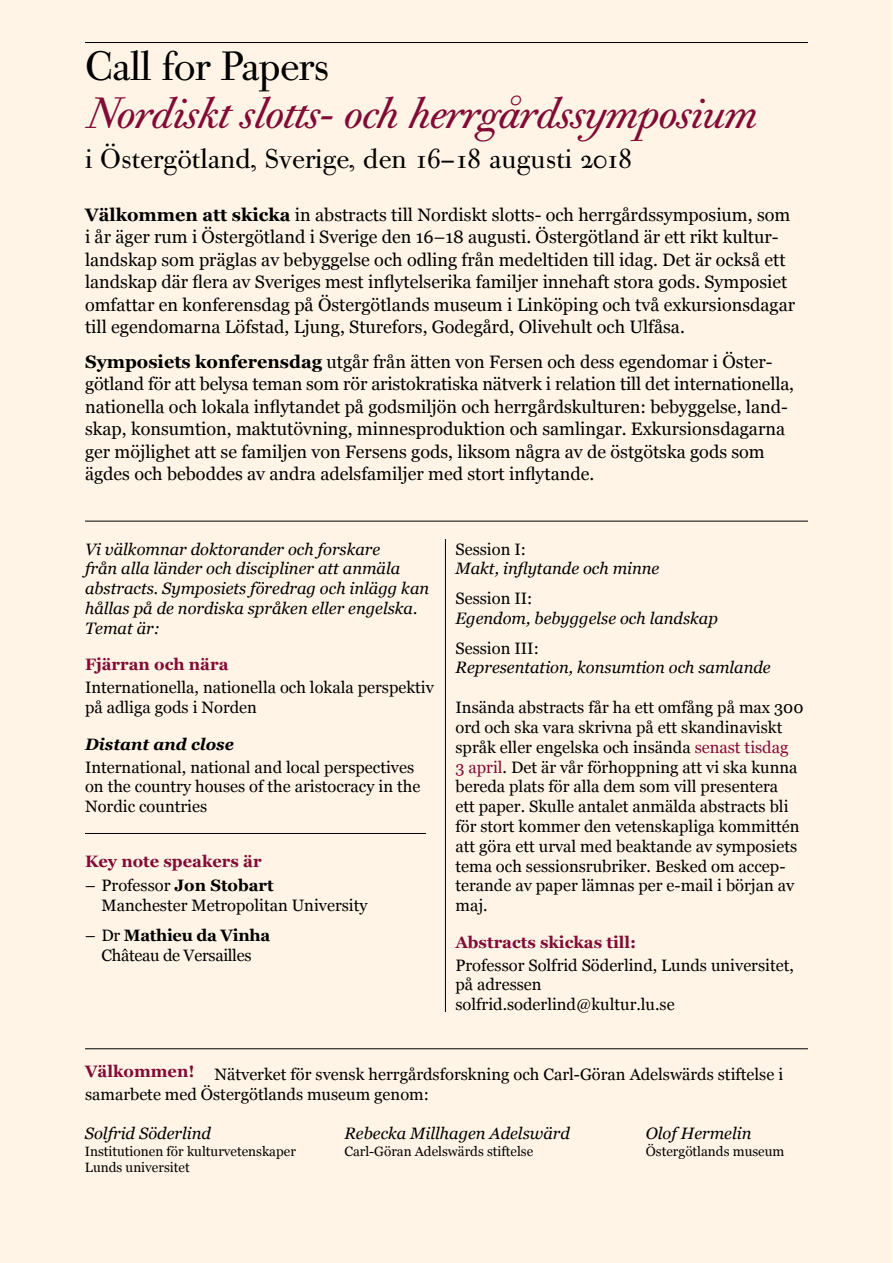
<style>
.page{position:relative;width:893px;height:1263px;background:#fff}
.page>*{position:absolute;margin:0;border:0;box-sizing:border-box;transform-origin:0 0}
.t1{font:italic 43.5px "Bodoni Old Face BQ";letter-spacing:-.015em;color:#810b35}
.t2{font:40.5px "Bodoni Old Face BQ";letter-spacing:-.015em;color:#000}
.t3{font:27px "Bodoni Old Face BQ";color:#000}
.t4{font:18px/22.5px "Georgia";color:#000}
.t5{font:16.5px/19.8px "Georgia";color:#000}
.t6{font:italic 16.5px/19.8px "Georgia";color:#000}
.t7{font:700 16.5px "Georgia";color:#810b35}
.t8{font:16.5px/19.8px "Georgia";letter-spacing:-.02em;color:#000;text-align:center}
.t9{font:italic 700 16.5px "Georgia";color:#000}
.t10{font:13.5px "Georgia";color:#000}
.s1{font-weight:700}
.s2{color:#810b35}
</style>
<div class="page">
<div style="left:1px;top:1px;width:891px;height:1262px;background:#fff4e6"></div>
<hr style="left:445px;top:539px;width:1px;height:473px;background:#000">
<hr style="left:85px;top:42px;width:723px;height:1px;background:#000">
<hr style="left:85px;top:521px;width:723px;height:1px;background:#000">
<hr style="left:85px;top:833px;width:341px;height:1px;background:#000">
<hr style="left:85px;top:1048px;width:723px;height:1px;background:#000">
<h2 class="t2" style="left:85px;top:41px;width:246px">Call for Papers</h2>
<h1 class="t1" style="left:85px;top:86px;width:671px">Nordiskt slotts- och herrgårdssymposium</h1>
<h3 class="t3" style="left:85px;top:142px;width:548px">i Östergötland, Sverige, den 16–18 augusti 2018</h3>
<p class="t4" style="left:85px;top:202px;width:712px"><span class="s1">Välkommen att skicka</span> in abstracts till Nordiskt slotts- och herrgårdssymposium, som i år äger rum i Östergötland i Sverige den 16–18 augusti. Östergötland är ett rikt kultur&shy;landskap som präglas av bebyggelse och odling från medeltiden till idag. Det är också ett landskap där flera av Sveriges mest inflytelserika familjer innehaft stora gods. Symposiet omfattar en konferensdag på Östergötlands museum i Linköping och två exkursionsdagar till egendomarna Löfstad, Ljung, Sturefors, Godegård, Olivehult och Ulfåsa.</p>
<p class="t4" style="left:85px;top:349px;width:711px"><span class="s1">Symposiets konferensdag</span> utgår från ätten von Fersen och dess egendomar i Öster&shy;götland för att belysa teman som rör aristokratiska nätverk i relation till det internationella, nationella och lokala inflytandet på godsmiljön och herrgårdskulturen: bebyggelse, land&shy;skap, konsumtion, maktutövning, minnesproduktion och samlingar. Exkursionsdagarna ger möjlighet att se familjen von Fersens gods, liksom några av de östgötska gods som ägdes och beboddes av andra adelsfamiljer med stort inflytande.</p>
<p class="t6" style="left:85px;top:538px;width:346px">Vi välkomnar doktorander och forskare<br>från alla länder och discipliner att anmäla abstracts. Symposiets föredrag och inlägg kan hållas på de nordiska språken eller engelska.<br>Temat är:</p>
<p class="t7" style="left:85px;top:652px;width:145px">Fjärran och nära</p>
<p class="t5" style="left:85px;top:677px;width:350px">Internationella, nationella och lokala perspektiv på adliga gods i Norden</p>
<p class="t9" style="left:85px;top:732px;width:150px">Distant and close</p>
<p class="t5" style="left:85px;top:756px;width:337px">International, national and local perspectives on the country houses of the aristocracy in the<br>Nordic countries</p>
<p class="t7" style="left:85px;top:849px;width:178px">Key note speakers är</p>
<p class="t5" style="left:102px;top:875px;width:267px;text-indent:-16px">– Professor <span class="s1">Jon Stobart<br></span>Manchester Metropolitan University</p>
<p class="t8" style="left:85px;top:924px;width:187px">– Dr <span class="s1">Mathieu da Vinha<br></span>Château de Versailles</p>
<p class="t5" style="left:455px;top:538px;width:72px">Session I:</p>
<p class="t6" style="left:455px;top:558px;width:205px">Makt, inflytande och minne</p>
<p class="t5" style="left:455px;top:588px;width:78px">Session II:</p>
<p class="t6" style="left:455px;top:608px;width:264px">Egendom, bebyggelse och landskap</p>
<p class="t5" style="left:455px;top:637px;width:85px">Session III:</p>
<p class="t6" style="left:455px;top:657px;width:317px">Representation, konsumtion och samlande</p>
<p class="t5" style="left:455px;top:697px;width:350px">Insända abstracts får ha ett omfång på max 300 ord och ska vara skrivna på ett skandinaviskt språk eller engelska och insända <span class="s2">senast tisdag<br>3 april</span>. Det är vår förhoppning att vi ska kunna bereda plats för alla dem som vill presentera<br>ett paper. Skulle antalet anmälda abstracts bli för stort kommer den vetenskapliga kommittén att göra ett urval med beaktande av symposiets tema och sessionsrubriker. Besked om accep&shy;terande av paper lämnas per e-mail i början av maj.</p>
<p class="t7" style="left:455px;top:929px;width:182px">Abstracts skickas till:</p>
<p class="t5" style="left:455px;top:954px;width:340px">Professor Solfrid Söderlind, Lunds universitet, på adressen<br>solfrid.soderlind@kultur.lu.se</p>
<p class="t5" style="left:85px;top:1063px;width:700px"><sup>Välkommen!</sup> Nätverket för svensk herrgårdsforskning och Carl-Göran Adelswärds stiftelse i samarbete med Östergötlands museum genom:</p>
<p class="t6" style="left:85px;top:1123px;width:128px">Solfrid Söderlind</p>
<p class="t6" style="left:344px;top:1123px;width:227px">Rebecka Millhagen Adelswärd</p>
<p class="t6" style="left:646px;top:1123px;width:107px">Olof Hermelin</p>
<p class="t10" style="left:85px;top:1141px;width:213px">Institutionen för kulturvetenskaper</p>
<p class="t10" style="left:344px;top:1141px;width:190px">Carl-Göran Adelswärds stiftelse</p>
<p class="t10" style="left:646px;top:1141px;width:140px">Östergötlands museum</p>
<p class="t10" style="left:85px;top:1157px;width:106px">Lunds universitet</p>
</div>
